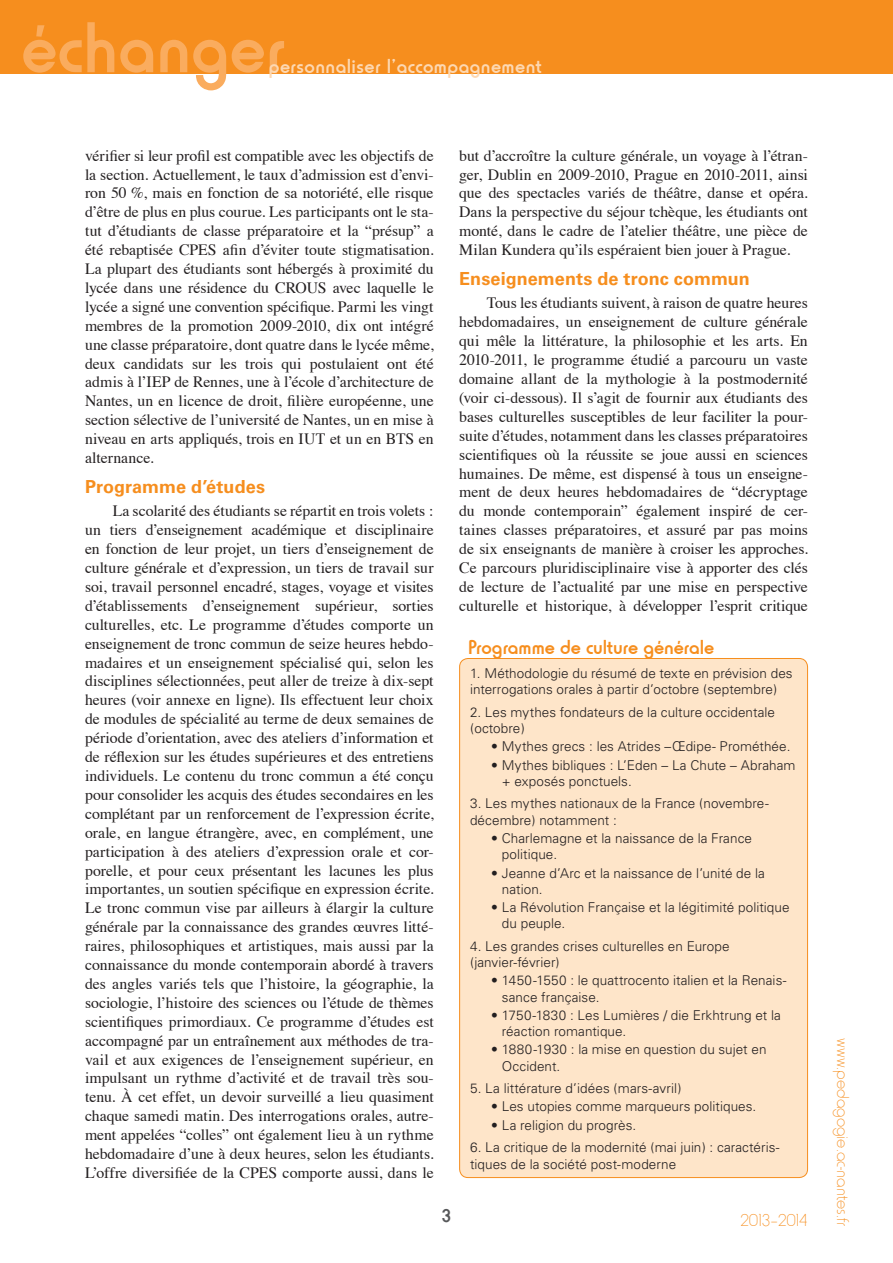
<style>
.page{position:relative;width:893px;height:1263px;background:#fff}
.page>*{position:absolute;margin:0;border:0;box-sizing:border-box;transform-origin:0 0}
.t1{font:500 75px "Horatio D";color:#faac5e}
.t2{font:500 21px "Horatio D";letter-spacing:.02em;color:#fdd8b2}
.t3{font:500 21px "Horatio D";letter-spacing:-.005em;color:#f68e1e}
.t4{font:500 19.5px "Horatio D";color:#57585a}
.t5{font:700 18px "Univers";letter-spacing:.005em;color:#f68e1e}
.t6{font:18px "Horatio D Ligh";color:#f68e1e}
.t7{font:15.75px/18.9px "Times";letter-spacing:-.005em;color:#231f20;text-align:justify}
.t8{font:300 13.5px/16.2px "Univers";letter-spacing:.005em;color:#231f20}
</style>
<div class="page">
<div style="left:0;top:0;width:893px;height:74px;background:#f68e1e"></div>
<div style="left:460px;top:658px;width:347px;height:519px;background:#fee5c9;border-radius:9px"></div>
<h1 class="t1" style="left:21px;top:5px;width:266px">échanger</h1>
<h2 class="t2" style="left:269px;top:54px;width:274px">personnaliser l’accompagnement</h2>
<p class="t7" style="left:85px;top:145px;width:350px">vérifier si leur profil est compatible avec les objectifs de la section. Actuellement, le taux d’admission est d’envi&shy;ron 50 %, mais en fonction de sa notoriété, elle risque d’être de plus en plus courue. Les participants ont le sta&shy;tut d’étudiants de classe préparatoire et la “présup” a été rebaptisée CPES afin d’éviter toute stigmatisation.<br>La plupart des étudiants sont hébergés à proximité du lycée dans une résidence du CROUS avec laquelle le lycée a signé une convention spécifique. Parmi les vingt membres de la promotion 2009-2010, dix ont intégré une classe préparatoire, dont quatre dans le lycée même, deux candidats sur les trois qui postulaient ont été admis à l’IEP de Rennes, une à l’école d’architecture de Nantes, un en licence de droit, filière européenne, une section sélective de l’université de Nantes, un en mise à niveau en arts appliqués, trois en IUT et un en BTS en alternance.</p>
<p class="t5" style="left:85px;top:476px;width:181px">Programme d’études</p>
<p class="t7" style="left:85px;top:500px;width:350px;text-indent:28px">La scolarité des étudiants se répartit en trois volets : un tiers d’enseignement académique et disciplinaire en fonction de leur projet, un tiers d’enseignement de culture générale et d’expression, un tiers de travail sur soi, travail personnel encadré, stages, voyage et visites d’établissements d’enseignement supérieur, sorties culturelles, etc. Le programme d’études comporte un enseignement de tronc commun de seize heures hebdo&shy;madaires et un enseignement spécialisé qui, selon les disciplines sélectionnées, peut aller de treize à dix-sept heures (voir annexe en ligne). Ils effectuent leur choix de modules de spécialité au terme de deux semaines de période d’orientation, avec des ateliers d’information et de réflexion sur les études supérieures et des entretiens individuels. Le contenu du tronc commun a été conçu pour consolider les acquis des études secondaires en les complétant par un renforcement de l’expression écrite, orale, en langue étrangère, avec, en complément, une participation à des ateliers d’expression orale et cor&shy;porelle, et pour ceux présentant les lacunes les plus importantes, un soutien spécifique en expression écrite.<br>Le tronc commun vise par ailleurs à élargir la culture générale par la connaissance des grandes œuvres litté&shy;raires, philosophiques et artistiques, mais aussi par la connaissance du monde contemporain abordé à travers des angles variés tels que l’histoire, la géographie, la sociologie, l’histoire des sciences ou l’étude de thèmes scientifiques primordiaux. Ce programme d’études est accompagné par un entraînement aux méthodes de tra&shy;vail et aux exigences de l’enseignement supérieur, en impulsant un rythme d’activité et de travail très sou&shy;tenu. À cet effet, un devoir surveillé a lieu quasiment chaque samedi matin. Des interrogations orales, autre&shy;ment appelées “colles” ont également lieu à un rythme hebdomadaire d’une à deux heures, selon les étudiants.<br>L’offre diversifiée de la CPES comporte aussi, dans le</p>
<p class="t7" style="left:459px;top:145px;width:350px">but d’accroître la culture générale, un voyage à l’étran&shy;ger, Dublin en 2009-2010, Prague en 2010-2011, ainsi que des spectacles variés de théâtre, danse et opéra.<br>Dans la perspective du séjour tchèque, les étudiants ont monté, dans le cadre de l’atelier théâtre, une pièce de Milan Kundera qu’ils espéraient bien jouer à Prague.</p>
<p class="t5" style="left:459px;top:268px;width:292px">Enseignements de tronc commun</p>
<p class="t7" style="left:459px;top:292px;width:350px;text-indent:28px">Tous les étudiants suivent, à raison de quatre heures hebdomadaires, un enseignement de culture générale qui mêle la littérature, la philosophie et les arts. En 2010-2011, le programme étudié a parcouru un vaste domaine allant de la mythologie à la postmodernité (voir ci-dessous). Il s’agit de fournir aux étudiants des bases culturelles susceptibles de leur faciliter la pour&shy;suite d’études, notamment dans les classes préparatoires scientifiques où la réussite se joue aussi en sciences humaines. De même, est dispensé à tous un enseigne&shy;ment de deux heures hebdomadaires de “décryptage du monde contemporain” également inspiré de cer&shy;taines classes préparatoires, et assuré par pas moins de six enseignants de manière à croiser les approches.<br>Ce parcours pluridisciplinaire vise à apporter des clés de lecture de l’actualité par une mise en perspective culturelle et historique, à développer l’esprit critique</p>
<h2 class="t3" style="left:468px;top:635px;width:248px">Programme de culture générale</h2>
<p class="t8" style="left:470px;top:665px;width:324px">1. Méthodologie du résumé de texte en prévision des interrogations orales à partir d’octobre (septembre)</p>
<p class="t8" style="left:470px;top:704px;width:306px">2. Les mythes fondateurs de la culture occidentale (octobre)</p>
<p class="t8" style="left:491px;top:738px;width:301px">• Mythes grecs : les Atrides –Œdipe- Prométhée.</p>
<p class="t8" style="left:502px;top:757px;width:295px;text-indent:-11px">• Mythes bibliques : L’Eden – La Chute – Abraham + exposés ponctuels.</p>
<p class="t8" style="left:470px;top:796px;width:300px">3. Les mythes nationaux de la France (novembre&shy;décembre) notamment :</p>
<p class="t8" style="left:502px;top:830px;width:252px;text-indent:-11px">• Charlemagne et la naissance de la France politique.</p>
<p class="t8" style="left:502px;top:865px;width:265px;text-indent:-11px">• Jeanne d’Arc et la naissance de l’unité de la nation.</p>
<p class="t8" style="left:502px;top:899px;width:289px;text-indent:-11px">• La Révolution Française et la légitimité politique du peuple.</p>
<p class="t8" style="left:470px;top:938px;width:261px">4. Les grandes crises culturelles en Europe (janvier-février)</p>
<p class="t8" style="left:502px;top:972px;width:286px;text-indent:-11px">• 1450-1550 : le quattrocento italien et la Renais&shy;sance française.</p>
<p class="t8" style="left:502px;top:1007px;width:281px;text-indent:-11px">• 1750-1830 : Les Lumières / die Erkhtrung et la réaction romantique.</p>
<p class="t8" style="left:502px;top:1041px;width:266px;text-indent:-11px">• 1880-1930 : la mise en question du sujet en<br>Occident.</p>
<p class="t8" style="left:470px;top:1080px;width:213px">5. La littérature d’idées (mars-avril)</p>
<p class="t8" style="left:491px;top:1098px;width:267px">• Les utopies comme marqueurs politiques.</p>
<p class="t8" style="left:491px;top:1117px;width:146px">• La religion du progrès.</p>
<p class="t8" style="left:470px;top:1139px;width:311px">6. La critique de la modernité (mai juin) : caractéris&shy;tiques de la société post-moderne</p>
<p class="t4" style="left:442px;top:1205px;width:10px">3</p>
<p class="t6" style="left:741px;top:1210px;width:69px">2013–2014</p>
<p class="t6" style="left:853px;top:1038px;width:189px;rotate:90deg">www.pedagogie.ac-nantes.fr</p>
</div>
